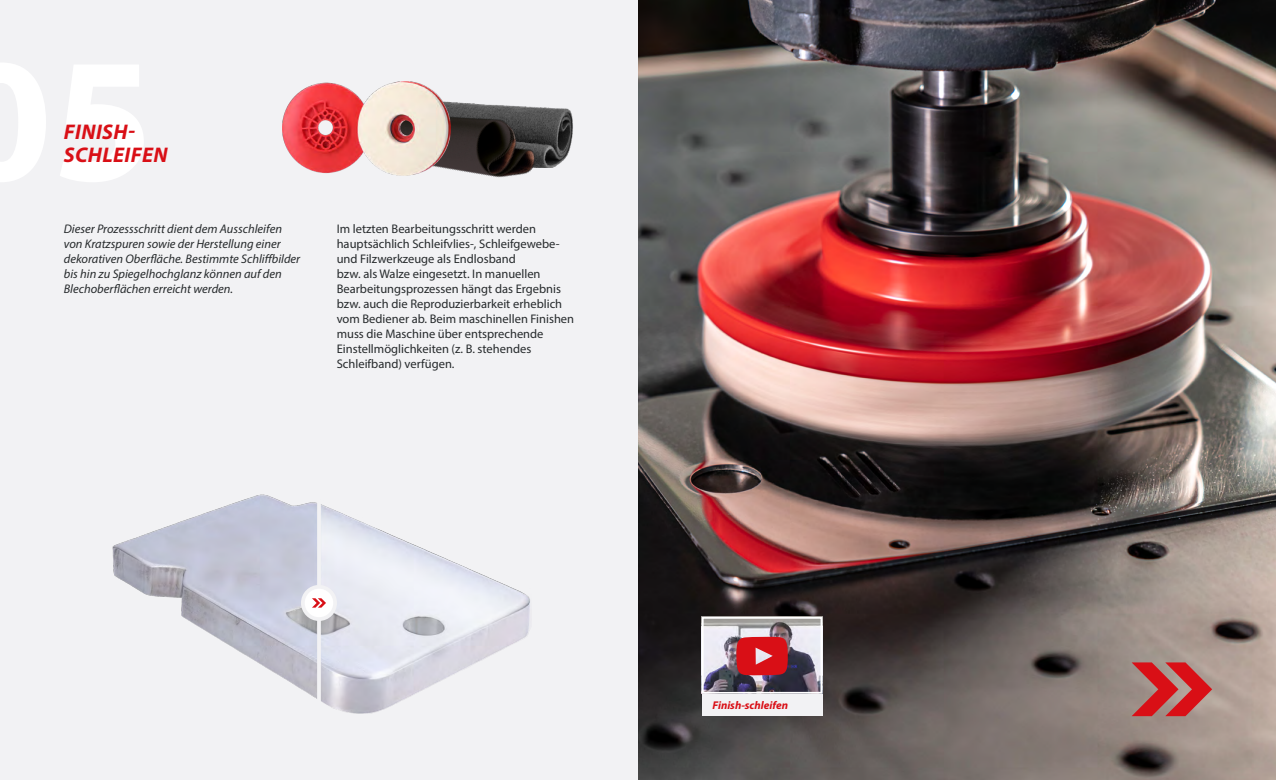
<style>
.page{position:relative;width:1276px;height:780px;background:#fff}
.page>*{position:absolute;margin:0;border:0;box-sizing:border-box;transform-origin:0 0}
.t1{font:italic 700 21.25px/22.5px "Myriad Pro";letter-spacing:.02em;color:#d90f16}
.t2{font:12.5px/15px "Myriad Pro";color:#262a2c}
.t3{font:italic 12.5px/15px "Myriad Pro";color:#262a2c}
.t4{font:italic 700 11.25px "Myriad Pro";color:#d90f16}
</style>
<div class="page">
<div style="left:0;top:0;width:644px;height:780px;background:#f2f2f4"></div>
<img style="left:112px;top:494px;width:418px;height:220px">
<hr style="left:317px;top:384px;width:4px;height:396px;background:#f2f2f4">
<div style="left:303px;top:586px;width:32px;height:33px;background:#fff;border-radius:50%"></div>
<div style="left:301px;top:585px;width:36px;height:36px;border:4px solid #f2f2f4;border-radius:50%"></div>
<svg style="left:312px;top:598px;width:14px;height:9px"></svg>
<img style="left:547px;top:107px;width:26px;height:61px">
<img style="left:396px;top:81px;width:151px;height:97px">
<img style="left:282px;top:82px;width:169px;height:93px">
<img style="left:638px;top:0;width:638px;height:780px">
<svg style="left:1131px;top:662px;width:81px;height:54px;background:#bf5453"></svg>
<svg style="left:0;top:63px;width:144px;height:119px"></svg>
<div style="left:702px;top:692px;width:120px;height:24px;background:#f2f2f4"></div>
<img style="left:705px;top:620px;width:114px;height:70px">
<div style="left:702px;top:617px;width:120px;height:76px;border:2px solid #fff"></div>
<svg style="left:711px;top:636px;width:77px;height:43px;background:#bc525c"></svg>
<h1 class="t1" style="left:64px;top:120px;width:105px">FINISH-<br>SCHLEIFEN</h1>
<p class="t3" style="left:64px;top:221px;width:238px">Dieser Prozessschritt dient dem Ausschleifen von Kratzspuren sowie der Herstellung einer dekorativen Oberfläche. Bestimmte Schliffbilder bis hin zu Spiegelhochglanz können auf den Blechoberflächen erreicht werden.</p>
<p class="t2" style="left:337px;top:221px;width:239px">Im letzten Bearbeitungsschritt werden hauptsächlich Schleifvlies-, Schleifgewebe&shy;und Filzwerkzeuge als Endlosband<br>bzw. als Walze eingesetzt. In manuellen Bearbeitungsprozessen hängt das Ergebnis bzw. auch die Reproduzierbarkeit erheblich vom Bediener ab. Beim maschinellen Finishen muss die Maschine über entsprechende Einstellmöglichkeiten (z. B. stehendes Schleifband) verfügen.</p>
<p class="t4" style="left:712px;top:697px;width:77px">Finish-schleifen</p>
</div>
